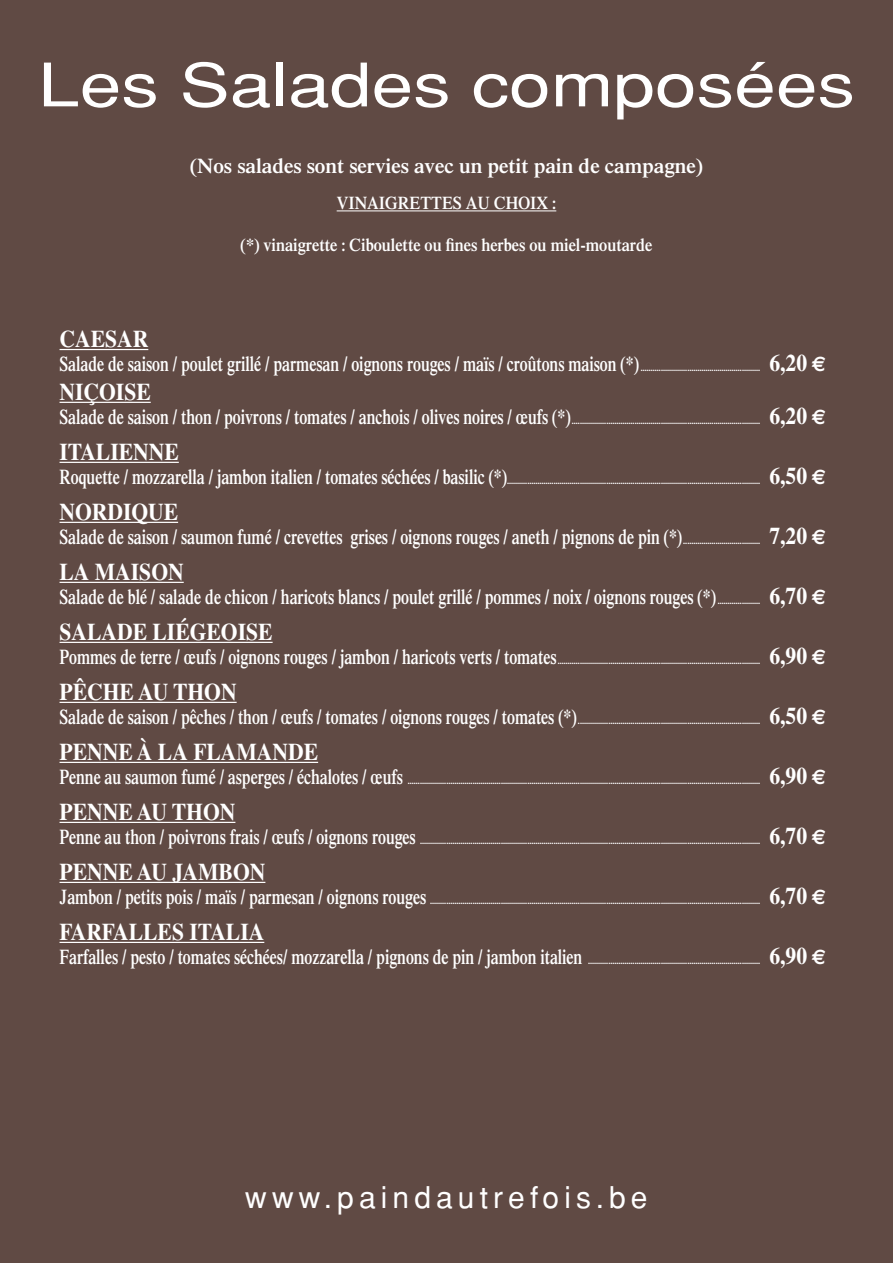
<style>
.page{position:relative;width:893px;height:1263px;background:#604a44}
.page>*{position:absolute;margin:0;border:0;box-sizing:border-box;transform-origin:0 0}
.t1{font:60px "Helvetica";color:#fff;scale:1.25 1}
.t2{font:30px "Helvetica";letter-spacing:.17em;color:#fff}
.t3{font:700 24px "Times LT Std";color:#fff;scale:.9 1}
.t4{font:600 21px "Times LT Std";color:#fff;scale:.75 1}
.t5{font:600 21px "Times LT Std";color:#fff}
.t6{font:600 18px "Times LT Std";color:#fff;scale:.9 1}
.t7{font:700 9px "Times LT Std";color:#fff;scale:.9 1}
.s1{font-family:"Euro Sans";font-size:21px}
</style>
<div class="page">
<hr style="left:337px;top:210px;width:219px;height:1px;background:#fff">
<hr style="left:60px;top:349px;width:88px;height:1px;background:#fff">
<hr style="left:60px;top:402px;width:91px;height:1px;background:#fff">
<hr style="left:60px;top:462px;width:119px;height:1px;background:#fff">
<hr style="left:60px;top:522px;width:118px;height:1px;background:#fff">
<hr style="left:60px;top:582px;width:124px;height:1px;background:#fff">
<hr style="left:60px;top:642px;width:213px;height:1px;background:#fff">
<hr style="left:60px;top:702px;width:177px;height:1px;background:#fff">
<hr style="left:60px;top:762px;width:258px;height:1px;background:#fff">
<hr style="left:60px;top:822px;width:175px;height:1px;background:#fff">
<hr style="left:60px;top:882px;width:205px;height:1px;background:#fff">
<hr style="left:60px;top:942px;width:204px;height:1px;background:#fff">
<h1 class="t1" style="left:38px;top:50px;width:655px">Les Salades composées</h1>
<h3 class="t5" style="left:190px;top:153px;width:514px">(Nos salades sont servies avec un petit pain de campagne)</h3>
<h3 class="t6" style="left:337px;top:192px;width:246px">VINAIGRETTES AU CHOIX :</h3>
<h3 class="t6" style="left:241px;top:234px;width:459px">(*) vinaigrette : Ciboulette ou fines herbes ou miel-moutarde</h3>
<h3 class="t3" style="left:60px;top:325px;width:100px">CAESAR</h3>
<h3 class="t4" style="left:60px;top:351px;width:774px">Salade de saison / poulet grillé / parmesan / oignons rouges / maïs / croûtons maison (*)</h3>
<p class="t7" style="left:641px;top:363px;width:134px">...........................................................</p>
<h3 class="t3" style="left:60px;top:377px;width:103px">NIÇOISE</h3>
<h3 class="t4" style="left:60px;top:404px;width:683px">Salade de saison / thon / poivrons / tomates / anchois / olives noires / œufs (*)</h3>
<p class="t7" style="left:572px;top:415px;width:211px">.............................................................................................</p>
<h3 class="t3" style="left:60px;top:437px;width:134px">ITALIENNE</h3>
<h3 class="t4" style="left:60px;top:464px;width:598px">Roquette / mozzarella / jambon italien / tomates séchées / basilic (*)</h3>
<p class="t7" style="left:507px;top:475px;width:283px">.............................................................................................................................</p>
<h3 class="t3" style="left:60px;top:497px;width:133px">NORDIQUE</h3>
<h3 class="t4" style="left:60px;top:524px;width:832px">Salade de saison / saumon fumé / crevettes grises / oignons rouges / aneth / pignons de pin (*)</h3>
<p class="t7" style="left:683px;top:535px;width:87px">......................................</p>
<h3 class="t3" style="left:60px;top:557px;width:139px">LA MAISON</h3>
<h3 class="t4" style="left:60px;top:584px;width:877px">Salade de blé / salade de chicon / haricots blancs / poulet grillé / pommes / noix / oignons rouges (*)</h3>
<p class="t7" style="left:718px;top:595px;width:49px">.....................</p>
<h3 class="t3" style="left:60px;top:617px;width:238px">SALADE LIÉGEOISE</h3>
<h3 class="t4" style="left:60px;top:644px;width:664px">Pommes de terre / œufs / oignons rouges / jambon / haricots verts / tomates</h3>
<p class="t7" style="left:558px;top:655px;width:226px">....................................................................................................</p>
<h3 class="t3" style="left:60px;top:677px;width:198px">PÊCHE AU THON</h3>
<h3 class="t4" style="left:60px;top:704px;width:691px">Salade de saison / pêches / thon / œufs / tomates / oignons rouges / tomates (*)</h3>
<p class="t7" style="left:578px;top:715px;width:204px">..........................................................................................</p>
<h3 class="t3" style="left:60px;top:737px;width:289px">PENNE À LA FLAMANDE</h3>
<h3 class="t4" style="left:60px;top:764px;width:459px">Penne au saumon fumé / asperges / échalotes / œufs</h3>
<p class="t7" style="left:408px;top:775px;width:393px">..............................................................................................................................................................................</p>
<h3 class="t3" style="left:60px;top:797px;width:197px">PENNE AU THON</h3>
<h3 class="t4" style="left:60px;top:824px;width:476px">Penne au thon / poivrons frais / œufs / oignons rouges</h3>
<p class="t7" style="left:420px;top:835px;width:379px">........................................................................................................................................................................</p>
<h3 class="t3" style="left:60px;top:857px;width:230px">PENNE AU JAMBON</h3>
<h3 class="t4" style="left:60px;top:884px;width:490px">Jambon / petits pois / maïs / parmesan / oignons rouges</h3>
<p class="t7" style="left:430px;top:895px;width:368px">...................................................................................................................................................................</p>
<h3 class="t3" style="left:60px;top:917px;width:229px">FARFALLES ITALIA</h3>
<h3 class="t4" style="left:60px;top:944px;width:699px">Farfalles / pesto / tomates séchées/ mozzarella / pignons de pin / jambon italien</h3>
<p class="t7" style="left:588px;top:955px;width:193px">.....................................................................................</p>
<h3 class="t3" style="left:769px;top:349px;width:65px">6,20 <span class="s1">E</span></h3>
<h3 class="t3" style="left:769px;top:401px;width:65px">6,20 <span class="s1">E</span></h3>
<h3 class="t3" style="left:769px;top:461px;width:65px">6,50 <span class="s1">E</span></h3>
<h3 class="t3" style="left:769px;top:521px;width:65px">7,20 <span class="s1">E</span></h3>
<h3 class="t3" style="left:769px;top:581px;width:64px">6,70 <span class="s1">E</span></h3>
<h3 class="t3" style="left:769px;top:641px;width:65px">6,90 <span class="s1">E</span></h3>
<h3 class="t3" style="left:769px;top:701px;width:65px">6,50 <span class="s1">E</span></h3>
<h3 class="t3" style="left:769px;top:761px;width:65px">6,90 <span class="s1">E</span></h3>
<h3 class="t3" style="left:769px;top:821px;width:65px">6,70 <span class="s1">E</span></h3>
<h3 class="t3" style="left:769px;top:881px;width:65px">6,70 <span class="s1">E</span></h3>
<h3 class="t3" style="left:769px;top:941px;width:65px">6,90 <span class="s1">E</span></h3>
<h2 class="t2" style="left:245px;top:1179px;width:404px">www.paindautrefois.be</h2>
</div>
